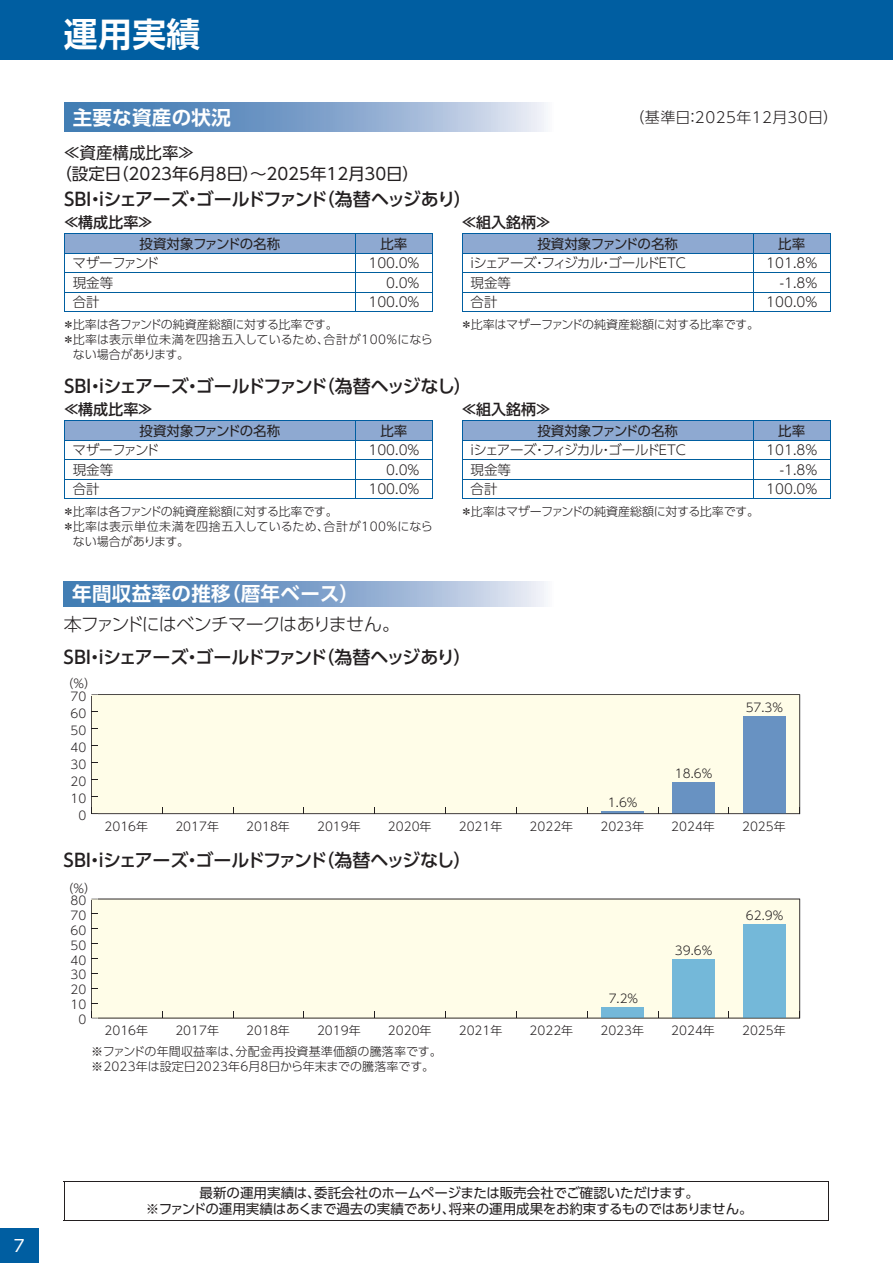
<style>
.page{position:relative;width:893px;height:1263px;background:#fff}
.page>*{position:absolute;margin:0;border:0;box-sizing:border-box;transform-origin:0 0}
.t1{font:33.75px "UD Shin Go Pro De Bold 90 pv RKSJ H";color:#fff}
.t2{font:19.5px "UD Shin Go Pro De Bold 90 pv RKSJ H";letter-spacing:.015em;color:#fff}
.t3{font:18px "UD Shin Go Pro Medium 90 pv RKSJ H";letter-spacing:-.105em;color:#231f20}
.t4{font:18px "UD Shin Go Pro Light 90 pv RKSJ H";letter-spacing:-.055em;color:#231f20}
.t5{font:16.5px/20.2px "UD Shin Go Pro Regular 90 pv RKSJ H";color:#231f20}
.t6{font:16.5px "UD Shin Go Pro Regular 90 pv RKSJ H";color:#fff}
.t7{font:15px "UD Shin Go Pro Medium 90 pv RKSJ H";color:#231f20}
.t8{font:15px "UD Shin Go Pro Light 90 pv RKSJ H";letter-spacing:.03em;color:#231f20}
.t9{font:13.5px/16.5px "UD Shin Go Pro Regular 90 pv RKSJ H";letter-spacing:-.015em;color:#231f20;text-align:center}
.t10{font:13.5px "UD Shin Go Pro Light 90 pv RKSJ H";color:#231f20}
.t11{font:13.5px "UD Shin Go Pro Light 90 pv RKSJ H";letter-spacing:-.045em;color:#231f20}
.t12{font:13.5px "UD Shin Go Pro Light 90 pv RKSJ H";letter-spacing:-.1em;color:#231f20}
.t13{font:12px/14.9px "UD Shin Go Pro Light 90 pv RKSJ H";color:#231f20;text-align:right}
.t14{font:12px "UD Shin Go Pro Light 90 pv RKSJ H";letter-spacing:-.02em;color:#231f20}
.t15{font:12px "UD Shin Go Pro Light 90 pv RKSJ H";letter-spacing:.035em;color:#231f20}
</style>
<div class="page">
<hr style="left:64px;top:233px;width:291px;height:1px;background:#005ea1">
<hr style="left:355px;top:233px;width:77px;height:1px;background:#005ea1">
<hr style="left:461px;top:233px;width:292px;height:1px;background:#005ea1">
<hr style="left:753px;top:233px;width:77px;height:1px;background:#005ea1">
<svg style="left:64px;top:234px;width:766px;height:77px"></svg>
<hr style="left:64px;top:311px;width:368px;height:1px;background:#005ea1">
<hr style="left:461px;top:311px;width:369px;height:1px;background:#005ea1">
<hr style="left:64px;top:420px;width:291px;height:1px;background:#005ea1">
<hr style="left:355px;top:420px;width:77px;height:1px;background:#005ea1">
<hr style="left:461px;top:420px;width:292px;height:1px;background:#005ea1">
<hr style="left:753px;top:420px;width:77px;height:1px;background:#005ea1">
<svg style="left:64px;top:421px;width:766px;height:77px"></svg>
<hr style="left:64px;top:498px;width:368px;height:1px;background:#005ea1">
<hr style="left:461px;top:498px;width:369px;height:1px;background:#005ea1">
<svg style="left:64px;top:102px;width:482px;height:30px;background:#82a5cc"></svg>
<svg style="left:64px;top:581px;width:482px;height:26px;background:#83a5cc"></svg>
<svg style="left:91px;top:694px;width:709px;height:120px;background:#f1f2e2"></svg>
<svg style="left:91px;top:694px;width:7px;height:2px"></svg>
<svg style="left:91px;top:807px;width:7px;height:8px"></svg>
<svg style="left:91px;top:899px;width:709px;height:119px;background:#f1f4e4"></svg>
<svg style="left:91px;top:1012px;width:7px;height:7px"></svg>
<hr style="left:64px;top:1182px;width:764px;height:1px;background:#231f20">
<hr style="left:64px;top:1182px;width:1px;height:38px;background:#231f20">
<hr style="left:828px;top:1182px;width:1px;height:38px;background:#231f20">
<hr style="left:64px;top:1220px;width:764px;height:1px;background:#231f20">
<div style="left:0;top:1228px;width:38px;height:35px;background:#005ea1"></div>
<div style="left:0;top:0;width:892px;height:60px;background:#005ea1"></div>
<h1 class="t1" style="left:64px;top:21px;width:138px">運用実績</h1>
<h2 class="t2" style="left:73px;top:110px;width:160px">主要な資産の状況</h2>
<p class="t8" style="left:629px;top:112px;width:210px">（基準日：2025年12月30日）</p>
<h3 class="t5" style="left:55px;top:145px;width:365px;text-indent:8px">≪資産構成比率≫<br>（設定日（2023年6月8日）～2025年12月30日）</h3>
<h3 class="t3" style="left:60px;top:192px;width:413px">ＳＢＩ・iシェアーズ・ゴールドファンド（為替ヘッジあり）</h3>
<p class="t7" style="left:64px;top:216px;width:91px">≪構成比率≫</p>
<p class="t7" style="left:461px;top:216px;width:91px">≪組入銘柄≫</p>
<p class="t9" style="left:140px;top:237px;width:142px">投資対象ファンドの名称</p>
<p class="t9" style="left:380px;top:237px;width:28px">比率</p>
<p class="t9" style="left:537px;top:237px;width:142px">投資対象ファンドの名称</p>
<p class="t9" style="left:778px;top:237px;width:28px">比率</p>
<p class="t12" style="left:72px;top:258px;width:88px">マザーファンド</p>
<p class="t10" style="left:368px;top:258px;width:52px">100.0%</p>
<p class="t11" style="left:470px;top:258px;width:217px">iシェアーズ・フィジカル・ゴールドETC</p>
<p class="t10" style="left:766px;top:258px;width:52px">101.8%</p>
<p class="t10" style="left:73px;top:277px;width:42px">現金等</p>
<p class="t10" style="left:386px;top:277px;width:35px">0.0%</p>
<p class="t10" style="left:470px;top:277px;width:42px">現金等</p>
<p class="t10" style="left:779px;top:277px;width:39px">-1.8%</p>
<p class="t10" style="left:73px;top:297px;width:29px">合計</p>
<p class="t10" style="left:368px;top:297px;width:52px">100.0%</p>
<p class="t10" style="left:470px;top:297px;width:29px">合計</p>
<p class="t10" style="left:766px;top:297px;width:52px">100.0%</p>
<p class="t14" style="left:63px;top:320px;width:276px">＊比率は各ファンドの純資産総額に対する比率です。</p>
<p class="t15" style="left:63px;top:335px;width:372px">＊ 比率は表示単位未満を四捨五入しているため、合計が100％になら</p>
<p class="t13" style="left:73px;top:348px;width:118px">ない場合があります。</p>
<p class="t14" style="left:460px;top:320px;width:300px">＊比率はマザーファンドの純資産総額に対する比率です。</p>
<h3 class="t3" style="left:60px;top:379px;width:413px">ＳＢＩ・iシェアーズ・ゴールドファンド（為替ヘッジなし）</h3>
<p class="t7" style="left:64px;top:403px;width:91px">≪構成比率≫</p>
<p class="t7" style="left:461px;top:403px;width:91px">≪組入銘柄≫</p>
<p class="t9" style="left:140px;top:424px;width:142px">投資対象ファンドの名称</p>
<p class="t9" style="left:380px;top:424px;width:29px">比率</p>
<p class="t9" style="left:537px;top:424px;width:142px">投資対象ファンドの名称</p>
<p class="t9" style="left:778px;top:424px;width:28px">比率</p>
<p class="t12" style="left:72px;top:445px;width:88px">マザーファンド</p>
<p class="t10" style="left:368px;top:445px;width:52px">100.0%</p>
<p class="t11" style="left:470px;top:445px;width:217px">iシェアーズ・フィジカル・ゴールドETC</p>
<p class="t10" style="left:766px;top:445px;width:52px">101.8%</p>
<p class="t10" style="left:73px;top:465px;width:42px">現金等</p>
<p class="t10" style="left:386px;top:465px;width:35px">0.0%</p>
<p class="t10" style="left:470px;top:465px;width:42px">現金等</p>
<p class="t10" style="left:779px;top:465px;width:39px">-1.8%</p>
<p class="t10" style="left:73px;top:484px;width:29px">合計</p>
<p class="t10" style="left:368px;top:484px;width:52px">100.0%</p>
<p class="t10" style="left:470px;top:484px;width:29px">合計</p>
<p class="t10" style="left:766px;top:484px;width:52px">100.0%</p>
<p class="t14" style="left:63px;top:507px;width:276px">＊比率は各ファンドの純資産総額に対する比率です。</p>
<p class="t15" style="left:63px;top:522px;width:372px">＊ 比率は表示単位未満を四捨五入しているため、合計が100％になら</p>
<p class="t13" style="left:73px;top:535px;width:118px">ない場合があります。</p>
<p class="t14" style="left:460px;top:507px;width:300px">＊比率はマザーファンドの純資産総額に対する比率です。</p>
<h2 class="t2" style="left:72px;top:587px;width:288px">年間収益率の推移（暦年ベース）</h2>
<h3 class="t4" style="left:64px;top:617px;width:338px">本ファンドにはベンチマークはありません。</h3>
<h3 class="t3" style="left:60px;top:650px;width:413px">ＳＢＩ・iシェアーズ・ゴールドファンド（為替ヘッジあり）</h3>
<p class="t13" style="left:62px;top:679px;width:36px;line-height:12.5px;text-align:center">（%）<br>70</p>
<p class="t13" style="left:70px;top:706px;width:17px;line-height:17px">60<br>50<br>40<br>30<br>20<br>10<br>0</p>
<p class="t13" style="left:104px;top:820px;width:45px">2016年</p>
<p class="t13" style="left:175px;top:820px;width:45px">2017年</p>
<p class="t13" style="left:529px;top:820px;width:45px">2022年</p>
<p class="t13" style="left:246px;top:820px;width:45px">2018年</p>
<p class="t13" style="left:317px;top:820px;width:45px">2019年</p>
<p class="t13" style="left:388px;top:820px;width:45px">2020年</p>
<p class="t13" style="left:458px;top:820px;width:45px">2021年</p>
<h3 class="t3" style="left:60px;top:854px;width:413px">ＳＢＩ・iシェアーズ・ゴールドファンド（為替ヘッジなし）</h3>
<p class="t13" style="left:62px;top:882px;width:36px">（%）</p>
<p class="t13" style="left:70px;top:895px;width:17px">80<br>70<br>60<br>50<br>40<br>30<br>20<br>10<br>0</p>
<p class="t13" style="left:104px;top:1025px;width:45px">2016年</p>
<p class="t13" style="left:175px;top:1025px;width:45px">2017年</p>
<p class="t13" style="left:529px;top:1025px;width:45px">2022年</p>
<p class="t13" style="left:246px;top:1025px;width:45px">2018年</p>
<p class="t13" style="left:317px;top:1025px;width:45px">2019年</p>
<p class="t13" style="left:388px;top:1025px;width:45px">2020年</p>
<p class="t13" style="left:458px;top:1025px;width:45px">2021年</p>
<p class="t13" style="left:91px;top:1045px;width:352px;text-align:left">※ファンドの年間収益率は、分配金再投資基準価額の騰落率です。※2023年は設定日2023年6月8日から年末までの騰落率です。</p>
<p class="t13" style="left:608px;top:796px;width:31px">1.6%</p>
<p class="t13" style="left:674px;top:768px;width:39px">18.6%</p>
<p class="t13" style="left:745px;top:702px;width:39px">57.3%</p>
<p class="t13" style="left:600px;top:820px;width:45px">2023年</p>
<p class="t13" style="left:742px;top:820px;width:45px">2025年</p>
<p class="t13" style="left:671px;top:820px;width:45px">2024年</p>
<p class="t13" style="left:608px;top:993px;width:31px">7.2%</p>
<p class="t13" style="left:675px;top:945px;width:39px">39.6%</p>
<p class="t13" style="left:745px;top:910px;width:39px">62.9%</p>
<p class="t13" style="left:600px;top:1025px;width:45px">2023年</p>
<p class="t13" style="left:742px;top:1025px;width:45px">2025年</p>
<p class="t13" style="left:671px;top:1025px;width:45px">2024年</p>
<h3 class="t6" style="left:14px;top:1239px;width:12px">7</h3>
<p class="t9" style="left:146px;top:1186px;width:608px">最新の運用実績は、委託会社のホームページまたは販売会社でご確認いただけます。<br>※ファンドの運用実績はあくまで過去の実績であり、将来の運用成果をお約束するものではありません。</p>
</div>
